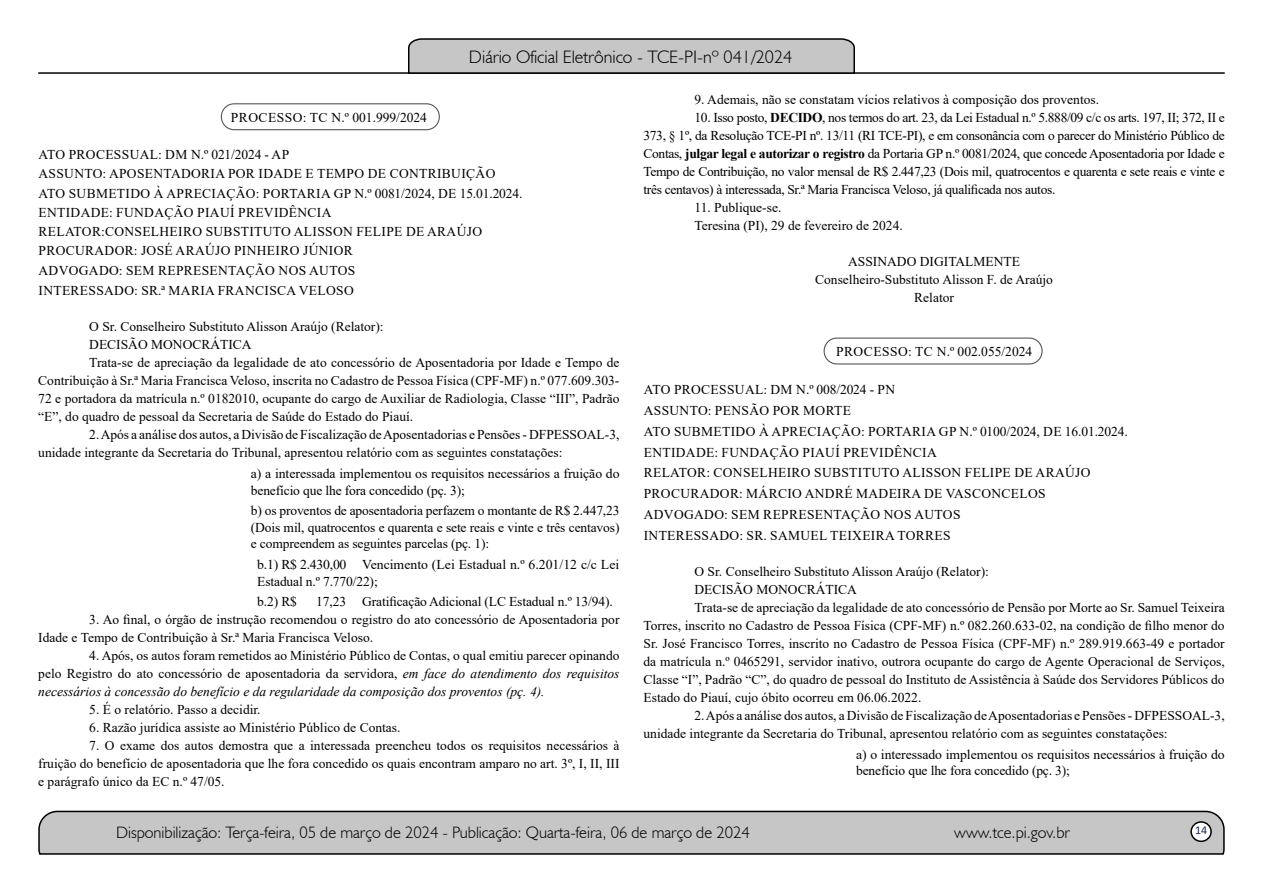
<style>
.page{position:relative;width:1263px;height:893px;background:#fff}
.page>*{position:absolute;margin:0;border:0;box-sizing:border-box;transform-origin:0 0}
.t1{font:300 18px "Humanist 521 BT";color:#000}
.t2{font:300 16.5px "Humanist 521 BT";color:#000}
.t3{font:13.5px/18px "Times New Roman";color:#000}
.t4{font:13.5px/20.7px "Times New Roman";letter-spacing:.025em;color:#000}
.t5{font:13.5px "Times New Roman";letter-spacing:.035em;color:#000}
.t6{font:12px "Calibri";color:#212d4c}
.s1{font-style:italic}
.s2{font-weight:700}
</style>
<div class="page">
<svg style="left:38px;top:810px;width:1187px;height:45px;background:#b9b9b9"></svg>
<div style="left:1191px;top:822px;width:20px;height:19px;background:#fff;border-radius:50%"></div>
<div style="left:1190px;top:821px;width:22px;height:21px;border:2px solid #000;border-radius:50%"></div>
<hr style="left:38px;top:72px;width:1187px;height:2px;background:#000">
<svg style="left:407px;top:38px;width:449px;height:36px;background:#b4b4b4"></svg>
<div style="left:221px;top:103px;width:219px;height:27px;border:1px solid #575756;border-radius:13px"></div>
<div style="left:823px;top:338px;width:219px;height:27px;border:1px solid #575756;border-radius:13px"></div>
<h1 class="t1" style="left:469px;top:46px;width:325px">Diário Oficial Eletrônico - TCE-PI-nº 041/2024</h1>
<p class="t5" style="left:231px;top:108px;width:198px">PROCESSO: TC N.º 001.999/2024</p>
<p class="t4" style="left:39px;top:145px;width:485px;line-height:19.2px">ATO PROCESSUAL: DM N.º 021/2024 - AP<br>ASSUNTO: APOSENTADORIA POR IDADE E TEMPO DE CONTRIBUIÇÃO ATO SUBMETIDO À APRECIAÇÃO: PORTARIA GP N.º 0081/2024, DE 15.01.2024.<br>ENTIDADE: FUNDAÇÃO PIAUÍ PREVIDÊNCIA<br>RELATOR:CONSELHEIRO SUBSTITUTO ALISSON FELIPE DE ARAÚJO PROCURADOR: JOSÉ ARAÚJO PINHEIRO JÚNIOR<br>ADVOGADO: SEM REPRESENTAÇÃO NOS AUTOS</p>
<p class="t4" style="left:39px;top:280px;width:317px">INTERESSADO: SR.ª MARIA FRANCISCA VELOSO</p>
<p class="t3" style="left:89px;top:317px;width:296px">O Sr. Conselheiro Substituto Alisson Araújo (Relator):</p>
<p class="t3" style="left:89px;top:335px;width:164px">DECISÃO MONOCRÁTICA</p>
<p class="t3" style="left:89px;top:353px;width:532px">Trata-se de apreciação da legalidade de ato concessório de Aposentadoria por Idade e Tempo de</p>
<p class="t3" style="left:38px;top:371px;width:583px">Contribuição à Sr.ª Maria Francisca Veloso, inscrita no Cadastro de Pessoa Física (CPF-MF) n.º 077.609.303-</p>
<p class="t3" style="left:38px;top:389px;width:583px">72 e portadora da matrícula n.º 0182010, ocupante do cargo de Auxiliar de Radiologia, Classe “III”, Padrão</p>
<p class="t3" style="left:38px;top:407px;width:376px">“E”, do quadro de pessoal da Secretaria de Saúde do Estado do Piauí.</p>
<p class="t3" style="left:38px;top:425px;width:583px;text-indent:51px">2. Após a análise dos autos, a Divisão de Fiscalização de Aposentadorias e Pensões - DFPESSOAL-3, unidade integrante da Secretaria do Tribunal, apresentou relatório com as seguintes constatações:</p>
<p class="t3" style="left:251px;top:465px;width:370px;line-height:16.5px">a) a interessada implementou os requisitos necessários a fruição do benefício que lhe fora concedido (pç. 3);</p>
<p class="t3" style="left:251px;top:502px;width:370px;line-height:16.5px;text-align:justify">b) os proventos de aposentadoria perfazem o montante de R$ 2.447,23 (Dois mil, quatrocentos e quarenta e sete reais e vinte e três centavos) e compreendem as seguintes parcelas (pç. 1):</p>
<p class="t3" style="left:257px;top:556px;width:363px;line-height:16.5px">b.1) R$ 2.430,00 Vencimento (Lei Estadual n.º 6.201/12 c/c Lei<br>Estadual n.º 7.770/22);</p>
<p class="t3" style="left:257px;top:592px;width:41px">b.2) R$</p>
<p class="t3" style="left:316px;top:592px;width:298px">17,23 Gratificação Adicional (LC Estadual n.º 13/94).</p>
<p class="t3" style="left:38px;top:610px;width:583px;text-indent:51px">3. Ao final, o órgão de instrução recomendou o registro do ato concessório de Aposentadoria por<br>Idade e Tempo de Contribuição à Sr.ª Maria Francisca Veloso.</p>
<p class="t3" style="left:38px;top:646px;width:583px;text-align:justify;text-indent:51px">4. Após, os autos foram remetidos ao Ministério Público de Contas, o qual emitiu parecer opinando pelo Registro do ato concessório de aposentadoria da servidora, <span class="s1">em face do atendimento dos requisitos necessários à concessão do benefício e da regularidade da composição dos proventos (pç. 4).</span></p>
<p class="t3" style="left:89px;top:700px;width:173px">5. É o relatório. Passo a decidir.</p>
<p class="t3" style="left:89px;top:718px;width:313px">6. Razão jurídica assiste ao Ministério Público de Contas.</p>
<p class="t3" style="left:38px;top:736px;width:583px;text-align:justify;text-indent:51px">7. O exame dos autos demostra que a interessada preencheu todos os requisitos necessários à fruição do benefício de aposentadoria que lhe fora concedido os quais encontram amparo no art. 3º, I, II, III e parágrafo único da EC n.º 47/05.</p>
<p class="t3" style="left:694px;top:90px;width:406px">9. Ademais, não se constatam vícios relativos à composição dos proventos.</p>
<p class="t3" style="left:643px;top:108px;width:583px;text-align:justify;text-indent:51px">10. Isso posto, <span class="s2">DECIDO</span>, nos termos do art. 23, da Lei Estadual n.º 5.888/09 c/c os arts. 197, II; 372, II e 373, § 1º, da Resolução TCE-PI nº. 13/11 (RI TCE-PI), e em consonância com o parecer do Ministério Público de Contas, <span class="s2">julgar legal e autorizar o registro</span> da Portaria GP n.º 0081/2024, que concede Aposentadoria por Idade e Tempo de Contribuição, no valor mensal de R$ 2.447,23 (Dois mil, quatrocentos e quarenta e sete reais e vinte e três centavos) à interessada, Sr.ª Maria Francisca Veloso, já qualificada nos autos.</p>
<p class="t3" style="left:694px;top:198px;width:210px">11. Publique-se.<br>Teresina (PI), 29 de fevereiro de 2024.</p>
<p class="t3" style="left:815px;top:252px;width:239px;text-align:center">ASSINADO DIGITALMENTE<br>Conselheiro-Substituto Alisson F. de Araújo<br>Relator</p>
<p class="t5" style="left:836px;top:342px;width:198px">PROCESSO: TC N.º 002.055/2024</p>
<p class="t4" style="left:644px;top:379px;width:485px">ATO PROCESSUAL: DM N.º 008/2024 - PN<br>ASSUNTO: PENSÃO POR MORTE<br>ATO SUBMETIDO À APRECIAÇÃO: PORTARIA GP N.º 0100/2024, DE 16.01.2024.<br>ENTIDADE: FUNDAÇÃO PIAUÍ PREVIDÊNCIA<br>RELATOR: CONSELHEIRO SUBSTITUTO ALISSON FELIPE DE ARAÚJO PROCURADOR: MÁRCIO ANDRÉ MADEIRA DE VASCONCELOS ADVOGADO: SEM REPRESENTAÇÃO NOS AUTOS<br>INTERESSADO: SR. SAMUEL TEIXEIRA TORRES</p>
<p class="t3" style="left:694px;top:562px;width:296px">O Sr. Conselheiro Substituto Alisson Araújo (Relator):</p>
<p class="t3" style="left:694px;top:580px;width:164px">DECISÃO MONOCRÁTICA</p>
<p class="t3" style="left:694px;top:598px;width:532px">Trata-se de apreciação da legalidade de ato concessório de Pensão por Morte ao Sr. Samuel Teixeira</p>
<p class="t3" style="left:643px;top:616px;width:583px">Torres, inscrito no Cadastro de Pessoa Física (CPF-MF) n.º 082.260.633-02, na condição de filho menor do</p>
<p class="t3" style="left:643px;top:634px;width:583px">Sr. José Francisco Torres, inscrito no Cadastro de Pessoa Física (CPF-MF) n.º 289.919.663-49 e portador</p>
<p class="t3" style="left:643px;top:652px;width:583px">da matrícula n.º 0465291, servidor inativo, outrora ocupante do cargo de Agente Operacional de Serviços,</p>
<p class="t3" style="left:643px;top:670px;width:583px">Classe “I”, Padrão “C”, do quadro de pessoal do Instituto de Assistência à Saúde dos Servidores Públicos do</p>
<p class="t3" style="left:643px;top:688px;width:279px">Estado do Piauí, cujo óbito ocorreu em 06.06.2022.</p>
<p class="t3" style="left:643px;top:706px;width:583px;text-indent:51px">2. Após a análise dos autos, a Divisão de Fiscalização de Aposentadorias e Pensões - DFPESSOAL-3, unidade integrante da Secretaria do Tribunal, apresentou relatório com as seguintes constatações:</p>
<p class="t3" style="left:856px;top:745px;width:370px;line-height:16.5px">a) o interessado implementou os requisitos necessários à fruição do benefício que lhe fora concedido (pç. 3);</p>
<p class="t2" style="left:116px;top:822px;width:635px">Disponibilização: Terça-feira, 05 de março de 2024 - Publicação: Quarta-feira, 06 de março de 2024</p>
<p class="t2" style="left:954px;top:822px;width:117px">www.tce.pi.gov.br</p>
<p class="t6" style="left:1195px;top:821px;width:14px">14</p>
</div>
